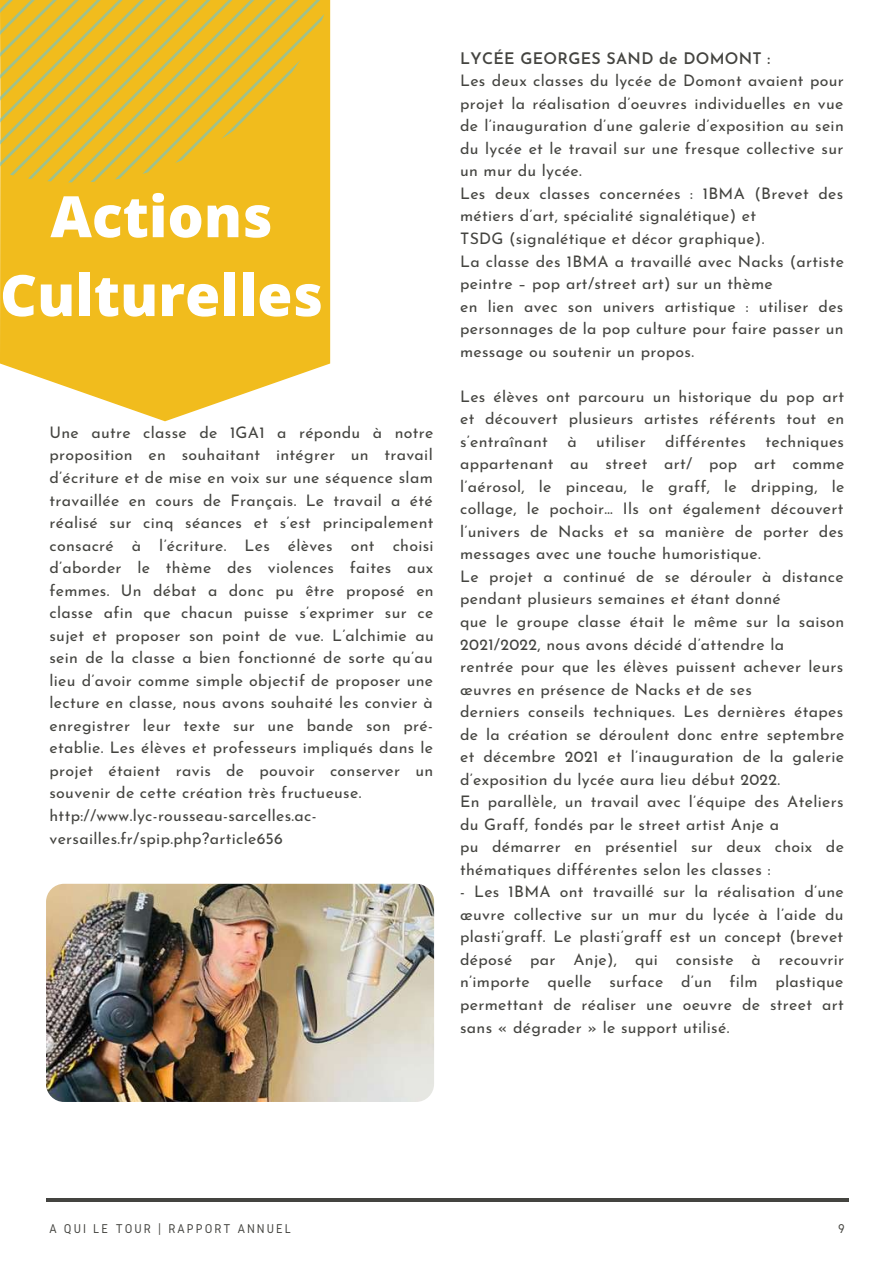
<style>
.page{position:relative;width:894px;height:1264px;background:#fff}
.page>*{position:absolute;margin:0;border:0;box-sizing:border-box;transform-origin:0 0}
.t1{font:800 57px/78.8px "Open Sans";color:#fff;text-align:center}
.t2{font:15.9px/22.5px "Josefin Sans";letter-spacing:.02em;color:#444440}
.t3{font:600 15.9px "Josefin Sans";letter-spacing:.02em;color:#444440}
.t4{font:13.2px "Gidole";letter-spacing:.15em;color:#444440}
</style>
<div class="page">
<svg style="left:0;top:179px;width:330px;height:242px;background:#f2c438"></svg>
<svg style="left:90px;top:179px;width:241px;height:3px"></svg>
<svg style="left:0;top:0;width:331px;height:179px;background:#e5bc2d"></svg>
<hr style="left:46px;top:1198px;width:802px;height:3px;background:#444440">
<img style="left:46px;top:883px;width:388px;height:218px;border-radius:18px">
<h1 class="t1" style="left:0;top:176px;width:324px">Actions<br>Culturelles</h1>
<p class="t2" style="left:49px;top:423px;width:385px">Une autre classe de 1GA1 a répondu à notre proposition en souhaitant intégrer un travail d’écriture et de mise en voix sur une séquence slam travaillée en cours de Français. Le travail a été réalisé sur cinq séances et s’est principalement consacré à l’écriture. Les élèves ont choisi d’aborder le thème des violences faites aux femmes. Un débat a donc pu être proposé en classe afin que chacun puisse s’exprimer sur ce sujet et proposer son point de vue. L’alchimie au sein de la classe a bien fonctionné de sorte qu’au lieu d’avoir comme simple objectif de proposer une lecture en classe, nous avons souhaité les convier à enregistrer leur texte sur une bande son pré&shy;etablie. Les élèves et professeurs impliqués dans le projet étaient ravis de pouvoir conserver un souvenir de cette création très fructueuse. http://www.lyc-rousseau-sarcelles.ac&shy;versailles.fr/spip.php?article656</p>
<p class="t3" style="left:460px;top:52px;width:312px">LYCÉE GEORGES SAND de DOMONT :</p>
<p class="t2" style="left:460px;top:71px;width:385px">Les deux classes du lycée de Domont avaient pour projet la réalisation d’oeuvres individuelles en vue de l’inauguration d’une galerie d’exposition au sein du lycée et le travail sur une fresque collective sur un mur du lycée.<br>Les deux classes concernées : 1BMA (Brevet des métiers d’art, spécialité signalétique) et<br>TSDG (signalétique et décor graphique).<br>La classe des 1BMA a travaillé avec Nacks (artiste peintre – pop art/street art) sur un thème<br>en lien avec son univers artistique : utiliser des personnages de la pop culture pour faire passer un message ou soutenir un propos.</p>
<p class="t2" style="left:460px;top:386px;width:385px">Les élèves ont parcouru un historique du pop art et découvert plusieurs artistes référents tout en s’entraînant à utiliser différentes techniques appartenant au street art/ pop art comme l’aérosol, le pinceau, le graff, le dripping, le collage, le pochoir… Ils ont également découvert l’univers de Nacks et sa manière de porter des messages avec une touche humoristique.<br>Le projet a continué de se dérouler à distance pendant plusieurs semaines et étant donné<br>que le groupe classe était le même sur la saison 2021/2022, nous avons décidé d’attendre la<br>rentrée pour que les élèves puissent achever leurs œuvres en présence de Nacks et de ses<br>derniers conseils techniques. Les dernières étapes de la création se déroulent donc entre septembre et décembre 2021 et l’inauguration de la galerie d’exposition du lycée aura lieu début 2022.<br>En parallèle, un travail avec l’équipe des Ateliers du Graff, fondés par le street artist Anje a<br>pu démarrer en présentiel sur deux choix de thématiques différentes selon les classes :</p>
<p class="t2" style="left:460px;top:882px;width:385px;text-align:justify">- Les 1BMA ont travaillé sur la réalisation d’une œuvre collective sur un mur du lycée à l’aide du plasti’graff. Le plasti’graff est un concept (brevet déposé par Anje), qui consiste à recouvrir n’importe quelle surface d’un film plastique permettant de réaliser une oeuvre de street art sans « dégrader » le support utilisé.</p>
<p class="t4" style="left:49px;top:1220px;width:243px">A QUI LE TOUR | RAPPORT ANNUEL</p>
<p class="t4" style="left:837px;top:1221px;width:8px">9</p>
</div>
